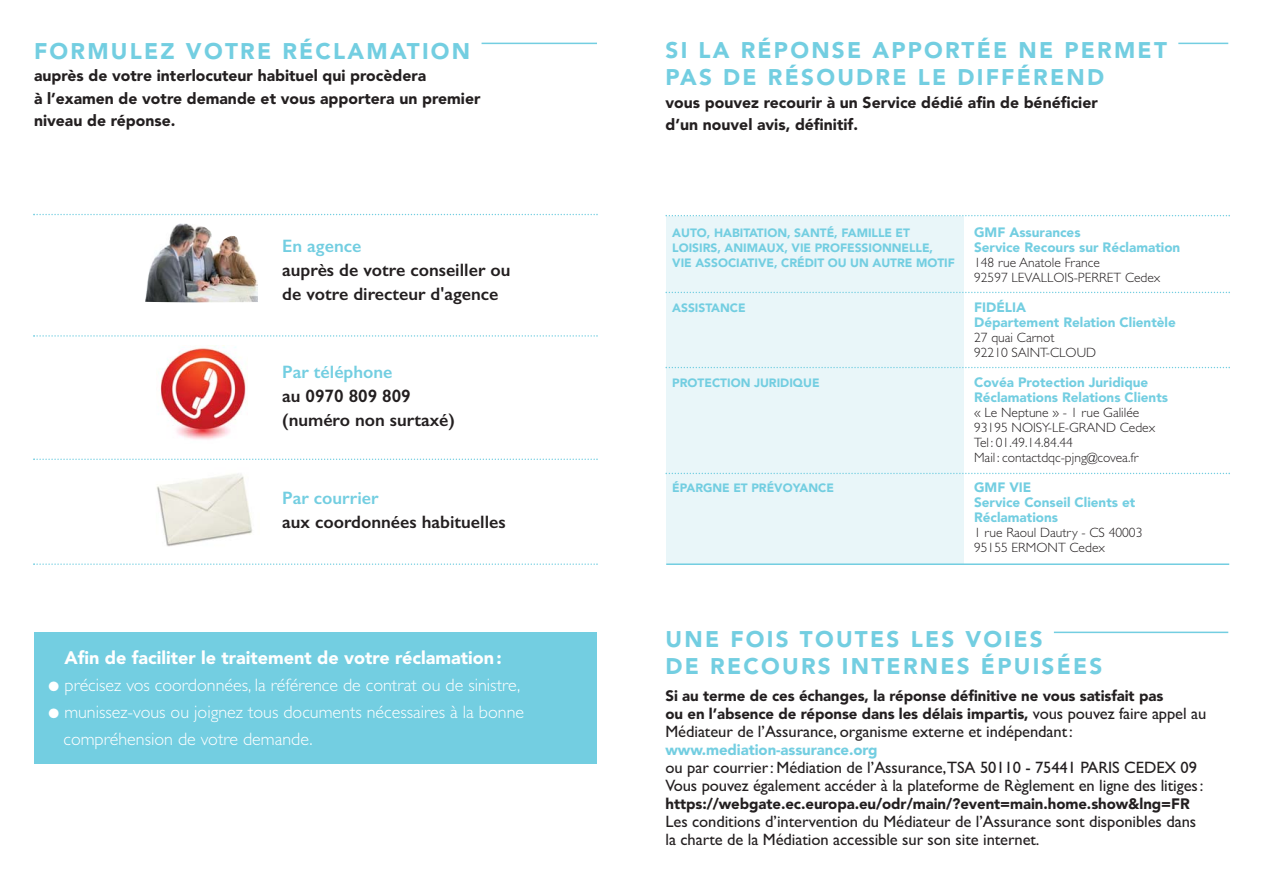
<style>
.page{position:relative;width:1263px;height:893px;background:#fff}
.page>*{position:absolute;margin:0;border:0;box-sizing:border-box;transform-origin:0 0}
.t1{font:900 22.5px/27px "Avenir";letter-spacing:.1em;color:#73cee1}
.t2{font:300 18px/27px "Gill Sans";color:#fff}
.t3{font:600 18px/24px "Gill Sans";color:#231f20}
.t4{font:900 18px "Avenir";color:#fff}
.t5{font:600 18px "Gill Sans";color:#73cee1}
.t6{font:16.5px/18px "Gill Sans";letter-spacing:-.005em;color:#231f20}
.t7{font:900 15.75px/22.5px "Avenir";color:#231f20}
.t8{font:900 15px/18px "Avenir";letter-spacing:-.005em;color:#231f20}
.t9{font:900 15px "Avenir";letter-spacing:-.005em;color:#73cee1}
.t10{font:300 13.5px/15px "Gill Sans";color:#231f20}
.t11{font:900 13.5px/15px "Avenir";color:#73cee1}
.t12{font:900 12px/15px "Avenir";color:#73cee1}
.s1{font-family:"Gill Sans";font-weight:400;font-size:16.5px}
</style>
<div class="page">
<div style="left:34px;top:632px;width:563px;height:132px;background:#73cee1"></div>
<div style="left:666px;top:216px;width:298px;height:348px;background:#e9f6f9"></div>
<hr style="left:482px;top:43px;width:115px;height:1px;background:#73cee1">
<hr style="left:666px;top:563px;width:563px;height:2px;background:#73cee1">
<hr style="left:1178px;top:43px;width:50px;height:1px;background:#73cee1">
<hr style="left:1054px;top:632px;width:174px;height:1px;background:#73cee1">
<svg style="left:33px;top:214px;width:565px;height:1px"></svg>
<svg style="left:33px;top:335px;width:565px;height:2px"></svg>
<svg style="left:33px;top:563px;width:565px;height:2px"></svg>
<svg style="left:33px;top:458px;width:565px;height:2px"></svg>
<svg style="left:665px;top:215px;width:565px;height:1px"></svg>
<svg style="left:665px;top:292px;width:565px;height:1px"></svg>
<svg style="left:665px;top:367px;width:565px;height:1px"></svg>
<svg style="left:665px;top:473px;width:565px;height:1px"></svg>
<img style="left:145px;top:223px;width:113px;height:80px">
<img style="left:160px;top:347px;width:88px;height:93px">
<img style="left:157px;top:473px;width:96px;height:74px">
<h1 class="t1" style="left:34px;top:39px;width:438px">FORMULEZ VOTRE RÉCLAMATION</h1>
<p class="t7" style="left:34px;top:66px;width:448px">auprès de votre interlocuteur habituel qui procèdera<br>à l’examen de votre demande et vous apportera un premier niveau de réponse.</p>
<p class="t5" style="left:282px;top:239px;width:81px">En agence</p>
<p class="t3" style="left:282px;top:260px;width:230px">auprès de votre conseiller ou de votre directeur d'agence</p>
<p class="t5" style="left:282px;top:365px;width:112px">Par téléphone</p>
<p class="t3" style="left:282px;top:386px;width:174px">au 0970 809 809 (numéro non surtaxé)</p>
<p class="t5" style="left:282px;top:491px;width:98px">Par courrier</p>
<p class="t3" style="left:282px;top:512px;width:225px">aux coordonnées habituelles</p>
<p class="t4" style="left:64px;top:650px;width:439px">Afin de faciliter le traitement de votre réclamation:</p>
<p class="t2" style="left:49px;top:673px;width:473px">● précisez vos coordonnées, la référence de contrat ou de sinistre,</p>
<p class="t2" style="left:64px;top:700px;width:462px;text-indent:-15px">● munissez-vous ou joignez tous documents nécessaires à la bonne compréhension de votre demande.</p>
<h1 class="t1" style="left:665px;top:39px;width:503px">SI LA RÉPONSE APPORTÉE NE PERMET<br>PAS DE RÉSOUDRE LE DIFFÉREND</h1>
<p class="t7" style="left:665px;top:93px;width:434px">vous pouvez recourir à un Service dédié afin de bénéficier d’un nouvel avis, définitif.</p>
<p class="t12" style="left:672px;top:226px;width:284px">AUTO, HABITATION, SANTÉ, FAMILLE ET<br>LOISIRS, ANIMAUX, VIE PROFESSIONNELLE,<br>VIE ASSOCIATIVE, CRÉDIT OU UN AUTRE MOTIF</p>
<p class="t12" style="left:672px;top:301px;width:75px">ASSISTANCE</p>
<p class="t12" style="left:672px;top:376px;width:149px">PROTECTION JURIDIQUE</p>
<p class="t12" style="left:672px;top:481px;width:163px">ÉPARGNE ET PRÉVOYANCE</p>
<p class="t11" style="left:974px;top:226px;width:208px">GMF Assurances<br>Service Recours sur Réclamation</p>
<p class="t10" style="left:974px;top:256px;width:188px">148 rue Anatole France<br>92597 LEVALLOIS-PERRET Cedex</p>
<p class="t11" style="left:974px;top:301px;width:203px">FIDÉLIA<br>Département Relation Clientèle</p>
<p class="t10" style="left:974px;top:331px;width:123px">27 quai Carnot<br>92210 SAINT-CLOUD</p>
<p class="t11" style="left:974px;top:376px;width:195px">Covéa Protection Juridique<br>Réclamations Relations Clients</p>
<p class="t10" style="left:974px;top:406px;width:183px">« Le Neptune » - 1 rue Galilée<br>93195 NOISY-LE-GRAND Cedex<br>Tel: 01.49.14.84.44<br>Mail: contactdqc-pjng@covea.fr</p>
<p class="t11" style="left:974px;top:481px;width:163px">GMF VIE<br>Service Conseil Clients et<br>Réclamations</p>
<p class="t10" style="left:974px;top:526px;width:170px">1 rue Raoul Dautry - CS 40003<br>95155 ERMONT Cedex</p>
<h1 class="t1" style="left:665px;top:627px;width:438px">UNE FOIS TOUTES LES VOIES<br>DE RECOURS INTERNES ÉPUISÉES</h1>
<p class="t8" style="left:665px;top:688px;width:542px">Si au terme de ces échanges, la réponse définitive ne vous satisfait pas<br>ou en l’absence de réponse dans les délais impartis, <span class="s1">vous pouvez faire appel au</span></p>
<p class="t6" style="left:665px;top:724px;width:409px">Médiateur de l’Assurance, organisme externe et indépendant:</p>
<p class="t9" style="left:665px;top:744px;width:214px">www.mediation-assurance.org</p>
<p class="t6" style="left:665px;top:760px;width:539px">ou par courrier: Médiation de l’Assurance,TSA 50110 - 75441 PARIS CEDEX 09<br>Vous pouvez également accéder à la plateforme de Règlement en ligne des litiges:</p>
<p class="t8" style="left:665px;top:796px;width:526px">https://webgate.ec.europa.eu/odr/main/?event=main.home.show&amp;lng=FR</p>
<p class="t6" style="left:665px;top:814px;width:532px">Les conditions d’intervention du Médiateur de l’Assurance sont disponibles dans la charte de la Médiation accessible sur son site internet.</p>
</div>
